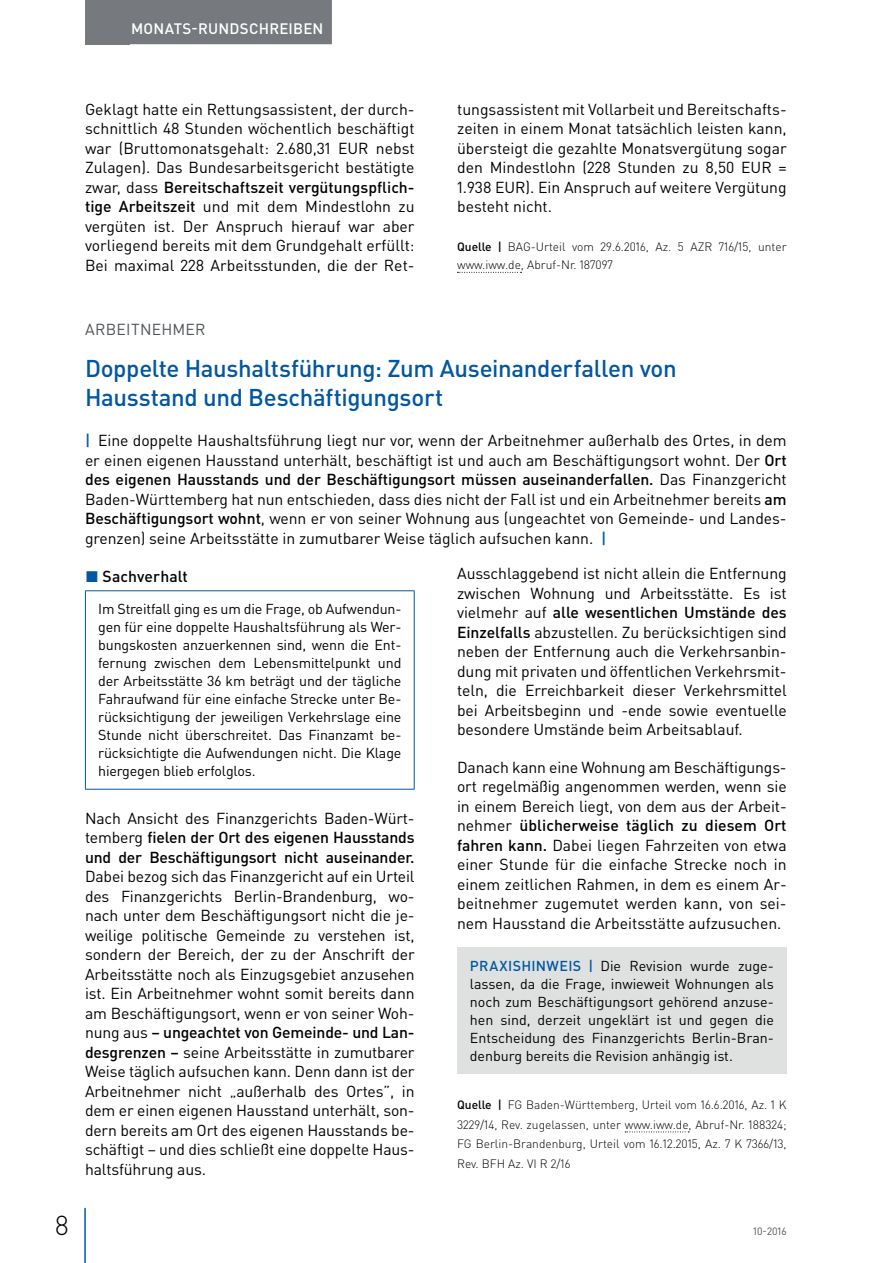
<style>
.page{position:relative;width:893px;height:1263px;background:#fff}
.page>*{position:absolute;margin:0;border:0;box-sizing:border-box;transform-origin:0 0}
.t1{font:300 27px "DIN Pro";color:#000002}
.t2{font:500 24px/28.5px "DIN Pro";letter-spacing:-.015em;color:#0157a2}
.t3{font:15.75px/19.5px "DIN Pro";letter-spacing:-.005em;color:#000002;text-align:justify}
.t4{font:500 15.75px/19.5px "DIN Pro";letter-spacing:-.01em;color:#000002;text-align:justify}
.t5{font:15.75px "DIN Pro";letter-spacing:.015em;color:#505457}
.t6{font:500 15px "DIN Pro";letter-spacing:.015em;color:#fff}
.t7{font:14.25px/18px "DIN Pro";letter-spacing:-.01em;color:#000002;text-align:justify}
.t8{font:300 12px/19.5px "DIN Pro";color:#000002}
.t9{font:10.5px "DIN Pro";color:#505457}
.s1{font-weight:500}
.s2{font-weight:500;color:#0157a2}
.s3{color:#0157a2}
.s4{font-weight:400}
</style>
<div class="page">
<div style="left:85px;top:0;width:45px;height:44px;background:#767a7e"></div>
<hr style="left:84px;top:1208px;width:2px;height:55px;background:#0157a2">
<div style="left:122px;top:0;width:210px;height:44px;background:#767a7e"></div>
<svg style="left:457px;top:272px;width:65px;height:1px"></svg>
<hr style="left:85px;top:590px;width:330px;height:1px;background:#0157a2">
<hr style="left:85px;top:591px;width:1px;height:198px;background:#0157a2">
<hr style="left:414px;top:591px;width:1px;height:198px;background:#0157a2">
<hr style="left:85px;top:789px;width:330px;height:1px;background:#0157a2">
<svg style="left:625px;top:1131px;width:64px;height:1px"></svg>
<div style="left:457px;top:948px;width:330px;height:126px;background:#dfe1e1"></div>
<p class="t6" style="left:131px;top:18px;width:194px">MONATS-RUNDSCHREIBEN</p>
<p class="t3" style="left:85px;top:99px;width:331px">Geklagt hatte ein Rettungsassistent, der durch&shy;schnittlich 48 Stunden wöchentlich beschäftigt war (Bruttomonatsgehalt: 2.680,31 EUR nebst Zulagen). Das Bundesarbeitsgericht bestätigte zwar, dass <span class="s1">Bereitschaftszeit vergütungspflich&shy;tige Arbeitszeit</span> und mit dem Mindestlohn zu vergüten ist. Der Anspruch hierauf war aber vorliegend bereits mit dem Grundgehalt erfüllt:<br>Bei maximal 228 Arbeitsstunden, die der Ret-</p>
<p class="t3" style="left:457px;top:99px;width:331px">tungsassistent mit Vollarbeit und Bereitschafts&shy;zeiten in einem Monat tatsächlich leisten kann, übersteigt die gezahlte Monatsvergütung sogar den Mindestlohn (228 Stunden zu 8,50 EUR = 1.938 EUR). Ein Anspruch auf weitere Vergütung besteht nicht.</p>
<p class="t8" style="left:457px;top:237px;width:331px;line-height:18px"><span class="s1">Quelle |</span> BAG-Urteil vom 29.6.2016, Az. 5 AZR 716/15, unter www.iww.de, Abruf-Nr. 187097</p>
<p class="t5" style="left:85px;top:319px;width:122px">ARBEITNEHMER</p>
<h2 class="t2" style="left:85px;top:353px;width:593px">Doppelte Haushaltsführung: Zum Auseinanderfallen von<br>Hausstand und Beschäftigungsort</h2>
<p class="t3" style="left:85px;top:430px;width:703px"><span class="s2">|</span> Eine doppelte Haushaltsführung liegt nur vor, wenn der Arbeitnehmer außerhalb des Ortes, in dem er einen eigenen Hausstand unterhält, beschäftigt ist und auch am Beschäftigungsort wohnt. Der <span class="s1">Ort des eigenen Hausstands und der Beschäftigungsort müssen auseinanderfallen.</span> Das Finanzgericht Baden-Württemberg hat nun entschieden, dass dies nicht der Fall ist und ein Arbeitnehmer bereits <span class="s1">am Beschäftigungsort wohnt</span>, wenn er von seiner Wohnung aus (ungeachtet von Gemeinde- und Landes&shy;grenzen) seine Arbeitsstätte in zumutbarer Weise täglich aufsuchen kann. <span class="s2">|</span></p>
<p class="t4" style="left:85px;top:566px;width:104px"><span class="s3">◼</span> Sachverhalt</p>
<p class="t7" style="left:98px;top:600px;width:305px">Im Streitfall ging es um die Frage, ob Aufwendun&shy;gen für eine doppelte Haushaltsführung als Wer&shy;bungskosten anzuerkennen sind, wenn die Ent&shy;fernung zwischen dem Lebensmittelpunkt und der Arbeitsstätte 36 km beträgt und der tägliche Fahraufwand für eine einfache Strecke unter Be&shy;rücksichtigung der jeweiligen Verkehrslage eine Stunde nicht überschreitet. Das Finanzamt be&shy;rücksichtigte die Aufwendungen nicht. Die Klage hiergegen blieb erfolglos.</p>
<p class="t4" style="left:85px;top:808px;width:331px"><span class="s4">Nach Ansicht des Finanzgerichts Baden-Würt&shy;temberg</span> fielen der Ort des eigenen Hausstands und der Beschäftigungsort nicht auseinander.</p>
<p class="t3" style="left:85px;top:866px;width:331px">Dabei bezog sich das Finanzgericht auf ein Urteil des Finanzgerichts Berlin-Brandenburg, wo&shy;nach unter dem Beschäftigungsort nicht die je&shy;weilige politische Gemeinde zu verstehen ist, sondern der Bereich, der zu der Anschrift der Arbeitsstätte noch als Einzugsgebiet anzusehen ist. Ein Arbeitnehmer wohnt somit bereits dann am Beschäftigungsort, wenn er von seiner Woh&shy;nung aus <span class="s1">– ungeachtet von Gemeinde- und Lan&shy;desgrenzen –</span> seine Arbeitsstätte in zumutbarer Weise täglich aufsuchen kann. Denn dann ist der Arbeitnehmer nicht „außerhalb des Ortes”, in dem er einen eigenen Hausstand unterhält, son&shy;dern bereits am Ort des eigenen Hausstands be&shy;schäftigt – und dies schließt eine doppelte Haus&shy;haltsführung aus.</p>
<p class="t3" style="left:457px;top:563px;width:331px">Ausschlaggebend ist nicht allein die Entfernung zwischen Wohnung und Arbeitsstätte. Es ist vielmehr auf <span class="s1">alle wesentlichen Umstände des Einzelfalls</span> abzustellen. Zu berücksichtigen sind neben der Entfernung auch die Verkehrsanbin&shy;dung mit privaten und öffentlichen Verkehrsmit&shy;teln, die Erreichbarkeit dieser Verkehrsmittel bei Arbeitsbeginn und -ende sowie eventuelle besondere Umstände beim Arbeitsablauf.</p>
<p class="t3" style="left:457px;top:756px;width:331px">Danach kann eine Wohnung am Beschäftigungs&shy;ort regelmäßig angenommen werden, wenn sie in einem Bereich liegt, von dem aus der Arbeit&shy;nehmer <span class="s1">üblicherweise täglich zu diesem Ort fahren kann.</span> Dabei liegen Fahrzeiten von etwa einer Stunde für die einfache Strecke noch in einem zeitlichen Rahmen, in dem es einem Ar&shy;beitnehmer zugemutet werden kann, von sei&shy;nem Hausstand die Arbeitsstätte aufzusuchen.</p>
<p class="t7" style="left:470px;top:956px;width:306px"><span class="s2">PRAXISHINWEIS |</span> Die Revision wurde zuge&shy;lassen, da die Frage, inwieweit Wohnungen als noch zum Beschäftigungsort gehörend anzuse&shy;hen sind, derzeit ungeklärt ist und gegen die Entscheidung des Finanzgerichts Berlin-Bran&shy;denburg bereits die Revision anhängig ist.</p>
<p class="t8" style="left:457px;top:1095px;width:331px;text-align:justify"><span class="s1">Quelle |</span> FG Baden-Württemberg, Urteil vom 16.6.2016, Az. 1 K 3229/14, Rev. zugelassen, unter www.iww.de, Abruf-Nr. 188324; FG Berlin-Brandenburg, Urteil vom 16.12.2015, Az. 7 K 7366/13, Rev. BFH Az. VI R 2/16</p>
<h1 class="t1" style="left:55px;top:1207px;width:16px">8</h1>
<p class="t9" style="left:753px;top:1224px;width:35px">10-2016</p>
</div>
